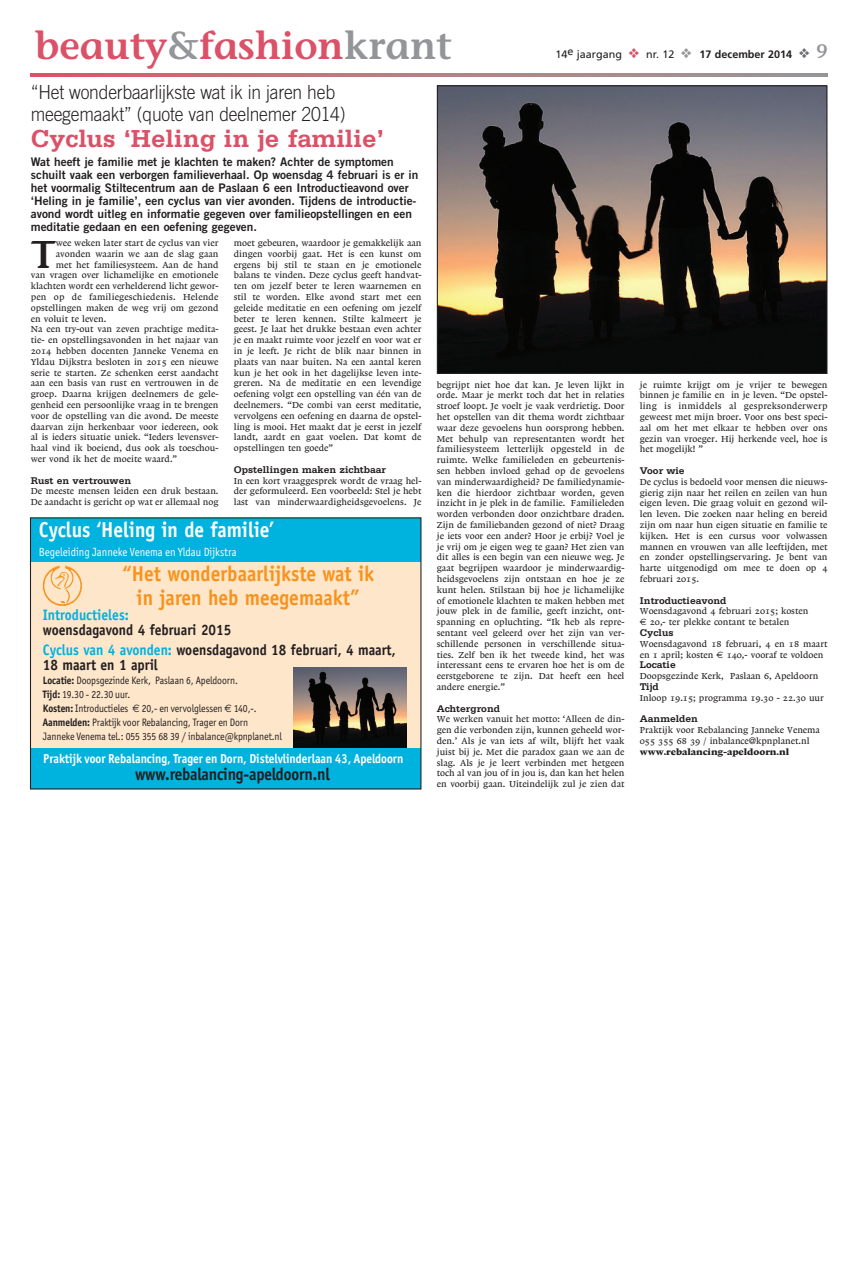
<style>
.page{position:relative;width:858px;height:1286px;background:#fff}
.page>*{position:absolute;margin:0;border:0;box-sizing:border-box;transform-origin:0 0}
.t1{font:600 38.85px "Stone Informal";color:#da5168}
.t2{font:600 38.55px "Stone Informal";color:#231f20}
.t3{font:700 25.95px "Serifa";color:#da5168}
.t4{font:700 21.6px/23.7px "Officina Sans";color:#f7931d;text-align:center;scale:.9 1}
.t5{font:700 21.6px "Officina Sans";color:#fff;scale:.9 1}
.t6{font:300 19.5px/21.6px "Trade Gothic";letter-spacing:-.01em;color:#231f20;scale:.9 1}
.t7{font:700 17.25px "Officina San ITC";letter-spacing:-.01em;color:#231f20;scale:.9 1}
.t8{font:700 15.15px/19.5px "Officina Sans";color:#231f20;scale:.9 1}
.t9{font:700 15.15px "Officina Sans";color:#00b2de;scale:.9 1}
.t10{font:700 12.9px "Officina San ITC";color:#fff;scale:.9 1}
.t11{font:11.85px/12.9px "Trade Gothic Bold Two";color:#231f20}
.t12{font:11.85px "Officina San ITC";color:#fff;scale:.9 1}
.t13{font:10.8px/14.1px "Officina San ITC";letter-spacing:-.01em;color:#231f20;scale:.9 1}
.t14{font:10.8px "Frutiger";color:#231f20}
.t15{font:700 10.2px "Serifa";color:#231f20}
.t16{font:9.15px/10.8px "Lexicon Roman";color:#231f20;text-align:justify}
.t17{font:9.15px "Lexicon Roman";letter-spacing:.02em;color:#231f20}
.t18{font:700 9.15px "Lexicon";color:#231f20}
.s1{color:#939598}
.s2{color:#da5168}
.s3{font-weight:700}
.s4{color:#6d6e71}
.s5{font-family:"Stone Informal";font-weight:600;font-size:19.5px;color:#939598}
.s6{color:#00b2de}
.s7{font-family:"Euro Sans"}
.s8{font-family:"Helvetica Neue"}
</style>
<div class="page">
<svg style="left:31px;top:73px;width:796px;height:3px;background:#b77c81"></svg>
<img style="left:438px;top:87px;width:387px;height:285px">
<div style="left:436px;top:85px;width:391px;height:289px;border:1px solid #231f20"></div>
<div style="left:30px;top:517px;width:390px;height:272px;background:#fee6ca"></div>
<img style="left:293px;top:667px;width:114px;height:81px">
<div style="left:30px;top:518px;width:390px;height:44px;background:#00b2de"></div>
<div style="left:30px;top:748px;width:390px;height:40px;background:#00b2de"></div>
<img style="left:42px;top:566px;width:40px;height:40px">
<h1 class="t1" style="left:35px;top:30px;width:418px">beauty<span class="s1">&amp;</span>fashion<span class="s1">krant</span></h1>
<p class="t14" style="left:555px;top:50px;width:273px">14e jaargang <span class="s2">❖</span> nr. 12 <span class="s1">❖</span> <span class="s3">17 december 2014</span> <span class="s4">❖</span> <span class="s5">9</span></p>
<h3 class="t6" style="left:31px;top:83px;width:351px">“Het wonderbaarlijkste wat ik in jaren heb meegemaakt” (quote van deelnemer 2014)</h3>
<h3 class="t3" style="left:31px;top:129px;width:354px">Cyclus ‘Heling in je familie’</h3>
<p class="t11" style="left:31px;top:157px;width:389px">Wat heeft je familie met je klachten te maken? Achter de symptomen schuilt vaak een verborgen familieverhaal. Op woensdag 4 februari is er in het voormalig Stiltecentrum aan de Paslaan 6 een Introductieavond over ‘Heling in je familie’, een cyclus van vier avonden. Tijdens de introductie&shy;avond wordt uitleg en informatie gegeven over familieopstellingen en een meditatie gedaan en een oefening gegeven.</p>
<h2 class="t2" style="left:31px;top:239px;width:27px">T</h2>
<p class="t16" style="left:56px;top:238px;width:164px">wee weken later start de cyclus van vier</p>
<p class="t16" style="left:234px;top:238px;width:189px">moet gebeuren, waardoor je gemakkelijk aan dingen voorbij gaat. Het is een kunst om ergens bij stil te staan en je emotionele balans te vinden. Deze cyclus geeft handvat&shy;ten om jezelf beter te leren waarnemen en stil te worden. Elke avond start met een geleide meditatie en een oefening om jezelf beter te leren kennen. Stilte kalmeert je geest. Je laat het drukke bestaan even achter je en maakt ruimte voor jezelf en voor wat er in je leeft. Je richt de blik naar binnen in plaats van naar buiten. Na een aantal keren kun je het ook in het dagelijkse leven inte&shy;greren. Na de meditatie en een levendige oefening volgt een opstelling van één van de deelnemers. “De combi van eerst meditatie, vervolgens een oefening en daarna de opstel&shy;ling is mooi. Het maakt dat je eerst in jezelf landt, aardt en gaat voelen. Dat komt de opstellingen ten goede”</p>
<p class="t15" style="left:234px;top:466px;width:154px">Opstellingen maken zichtbaar</p>
<p class="t16" style="left:234px;top:476px;width:189px">In een kort vraaggesprek wordt de vraag hel&shy;der geformuleerd. Een voorbeeld: Stel je hebt last van minderwaardigheidsgevoelens. Je</p>
<p class="t16" style="left:56px;top:249px;width:164px">avonden waarin we aan de slag gaan</p>
<p class="t16" style="left:56px;top:260px;width:164px">met het familiesysteem. Aan de hand</p>
<p class="t16" style="left:31px;top:270px;width:189px">van vragen over lichamelijke en emotionele</p>
<p class="t16" style="left:31px;top:281px;width:189px">klachten wordt een verhelderend licht gewor-</p>
<p class="t17" style="left:31px;top:293px;width:189px">pen op de familiegeschiedenis. Helende</p>
<p class="t16" style="left:31px;top:303px;width:189px">opstellingen maken de weg vrij om gezond</p>
<p class="t16" style="left:31px;top:314px;width:77px">en voluit te leven.</p>
<p class="t16" style="left:31px;top:324px;width:189px">Na een try-out van zeven prachtige medita-</p>
<p class="t16" style="left:31px;top:335px;width:189px">tie- en opstellingsavonden in het najaar van</p>
<p class="t16" style="left:31px;top:346px;width:189px">2014 hebben docenten Janneke Venema en</p>
<p class="t16" style="left:31px;top:357px;width:189px">Yldau Dijkstra besloten in 2015 een nieuwe</p>
<p class="t16" style="left:31px;top:368px;width:189px">serie te starten. Ze schenken eerst aandacht</p>
<p class="t16" style="left:31px;top:378px;width:189px">aan een basis van rust en vertrouwen in de</p>
<p class="t16" style="left:31px;top:389px;width:189px">groep. Daarna krijgen deelnemers de gele-</p>
<p class="t16" style="left:31px;top:400px;width:189px">genheid een persoonlijke vraag in te brengen</p>
<p class="t16" style="left:31px;top:411px;width:189px">voor de opstelling van die avond. De meeste</p>
<p class="t16" style="left:31px;top:422px;width:189px">daarvan zijn herkenbaar voor iedereen, ook</p>
<p class="t16" style="left:31px;top:432px;width:189px">al is ieders situatie uniek. “Ieders levensver-</p>
<p class="t16" style="left:31px;top:443px;width:189px">haal vind ik boeiend, dus ook als toeschou-</p>
<p class="t16" style="left:31px;top:454px;width:148px">wer vond ik het de moeite waard.”</p>
<p class="t15" style="left:31px;top:477px;width:102px">Rust en vertrouwen</p>
<p class="t16" style="left:31px;top:486px;width:189px">De meeste mensen leiden een druk bestaan.<br>De aandacht is gericht op wat er allemaal nog</p>
<h3 class="t5" style="left:39px;top:521px;width:262px">Cyclus ‘Heling in de familie’</h3>
<p class="t12" style="left:39px;top:547px;width:221px">Begeleiding Janneke Venema en Yldau Dijkstra</p>
<h3 class="t4" style="left:122px;top:564px;width:281px">“Het wonderbaarlijkste wat ik in jaren heb meegemaakt”</h3>
<h3 class="t9" style="left:43px;top:609px;width:97px">Introductieles:</h3>
<h3 class="t8" style="left:43px;top:621px;width:393px">woensdagavond 4 februari 2015<br><span class="s6">Cyclus van 4 avonden:</span> woensdagavond 18 februari, 4 maart,</h3>
<h3 class="t8" style="left:43px;top:656px;width:129px">18 maart en 1 april</h3>
<p class="t13" style="left:43px;top:674px;width:267px"><span class="s3">Locatie:</span> Doopsgezinde Kerk, Paslaan 6, Apeldoorn.<br><span class="s3">Tijd:</span> 19.30 - 22.30 uur.<br><span class="s3">Kosten:</span> Introductieles <span class="s7">€</span> 20,- en vervolglessen <span class="s7">€</span> 140,-.<br><span class="s3">Aanmelden:</span> Praktijk voor Rebalancing, Trager en Dorn Janneke Venema tel.: 055 355 68 39 / inbalance@kpnplanet.nl</p>
<h3 class="t10" style="left:43px;top:753px;width:401px">Praktijk voor Rebalancing, Trager en Dorn, Distelvlinderlaan 43, Apeldoorn</h3>
<h3 class="t7" style="left:135px;top:768px;width:218px">www.rebalancing-apeldoorn.nl</h3>
<p class="t16" style="left:436px;top:380px;width:189px">begrijpt niet hoe dat kan. Je leven lijkt in orde. Maar je merkt toch dat het in relaties stroef loopt. Je voelt je vaak verdrietig. Door het opstellen van dit thema wordt zichtbaar waar deze gevoelens hun oorsprong hebben.<br>Met behulp van representanten wordt het familiesysteem letterlijk opgesteld in de ruimte. Welke familieleden en gebeurtenis&shy;sen hebben invloed gehad op de gevoelens van minderwaardigheid? De familiedynamie&shy;ken die hierdoor zichtbaar worden, geven inzicht in je plek in de familie. Familieleden worden verbonden door onzichtbare draden.<br>Zijn de familiebanden gezond of niet? Draag je iets voor een ander? Hoor je erbij? Voel je je vrij om je eigen weg te gaan? Het zien van dit alles is een begin van een nieuwe weg. Je gaat begrijpen waardoor je minderwaardig&shy;heidsgevoelens zijn ontstaan en hoe je ze kunt helen. Stilstaan bij hoe je lichamelijke of emotionele klachten te maken hebben met jouw plek in de familie, geeft inzicht, ont&shy;spanning en opluchting. “Ik heb als repre&shy;sentant veel geleerd over het zijn van ver&shy;schillende personen in verschillende situa&shy;ties. Zelf ben ik het tweede kind, het was interessant eens te ervaren hoe het is om de eerstgeborene te zijn. Dat heeft een heel andere energie.”</p>
<p class="t15" style="left:436px;top:705px;width:65px">Achtergrond</p>
<p class="t16" style="left:436px;top:714px;width:189px">We werken vanuit het motto: ‘Alleen de din&shy;gen die verbonden zijn, kunnen geheeld wor&shy;den.’ Als je van iets af wilt, blijft het vaak juist bij je. Met die paradox gaan we aan de slag. Als je je leert verbinden met hetgeen toch al van jou of in jou is, dan kan het helen en voorbij gaan. Uiteindelijk zul je zien dat</p>
<p class="t16" style="left:639px;top:380px;width:189px">je ruimte krijgt om je vrijer te bewegen binnen je familie en in je leven. “De opstel&shy;ling is inmiddels al gespreksonderwerp geweest met mijn broer. Voor ons best speci&shy;aal om het met elkaar te hebben over ons gezin van vroeger. Hij herkende veel, hoe is het mogelijk! ”</p>
<p class="t15" style="left:639px;top:467px;width:46px">Voor wie</p>
<p class="t16" style="left:639px;top:477px;width:189px">De cyclus is bedoeld voor mensen die nieuws&shy;gierig zijn naar het reilen en zeilen van hun eigen leven. Die graag voluit en gezond wil&shy;len leven. Die zoeken naar heling en bereid zijn om naar hun eigen situatie en familie te kijken. Het is een cursus voor volwassen mannen en vrouwen van alle leeftijden, met en zonder opstellingservaring. Je bent van harte uitgenodigd om mee te doen op 4 februari 2015.</p>
<p class="t15" style="left:639px;top:597px;width:88px">Introductieavond</p>
<p class="t16" style="left:639px;top:606px;width:170px">Woensdagavond 4 februari 2015; kosten <span class="s7">€</span> 20,- ter plekke contant te betalen</p>
<p class="t15" style="left:639px;top:629px;width:35px">Cyclus</p>
<p class="t16" style="left:639px;top:639px;width:189px">Woensdagavond 18 februari, 4 en 18 maart en 1 april; kosten <span class="s7">€</span> 140,- vooraf te voldoen</p>
<p class="t15" style="left:639px;top:661px;width:37px">Locatie</p>
<p class="t16" style="left:639px;top:671px;width:180px">Doopsgezinde Kerk, Paslaan 6, Apeldoorn</p>
<p class="t15" style="left:639px;top:683px;width:20px">Tijd</p>
<p class="t16" style="left:639px;top:693px;width:185px">Inloop 19.15; programma 19.30 - 22.30 uur</p>
<p class="t15" style="left:639px;top:715px;width:60px">Aanmelden</p>
<p class="t16" style="left:639px;top:725px;width:181px">Praktijk voor Rebalancing Janneke Venema<br>055 355 68 39 / inbalance<span class="s8">@</span>kpnplanet.nl</p>
<p class="t18" style="left:639px;top:748px;width:151px">www.rebalancing-apeldoorn.nl</p>
</div>
